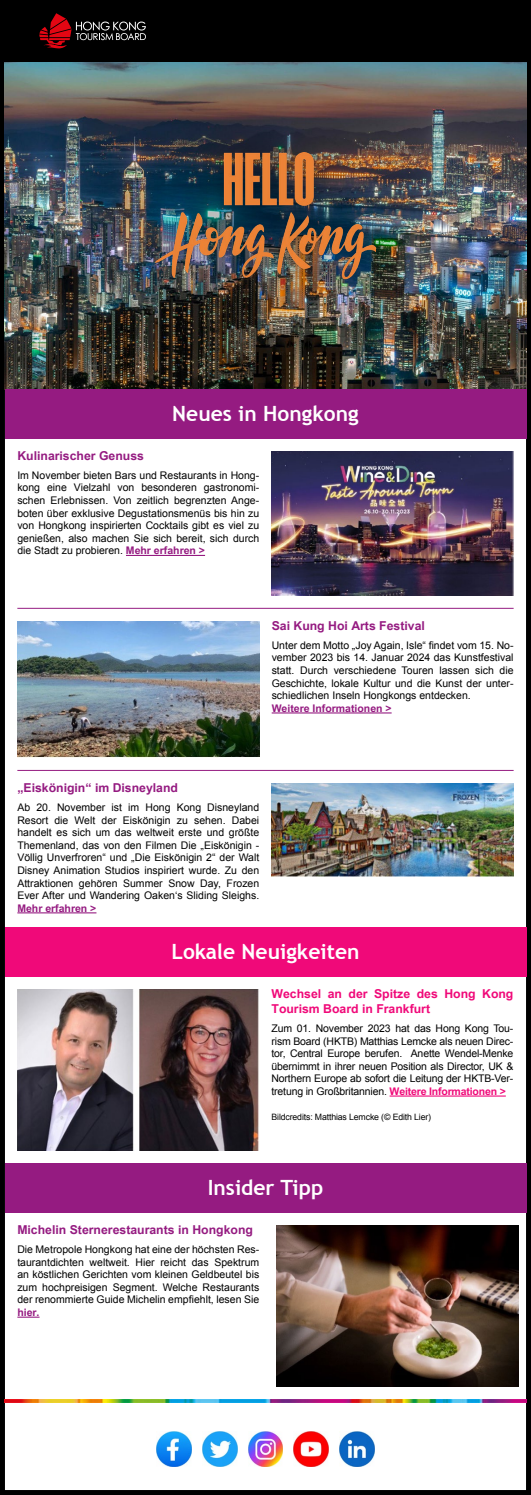
<style>
.page{position:relative;width:531px;height:1495px;background:#fff}
.page>*{position:absolute;margin:0;border:0;box-sizing:border-box;transform-origin:0 0}
.t1{font:700 21px "Trebuchet MS";color:#fff}
.t2{font:700 12.25px "Arial";color:#951b81}
.t3{font:700 12.25px/14.7px "Arial";color:#f00979}
.t4{font:10.5px/12.6px "Arial";color:#000;text-align:justify}
.t5{font:700 10.5px "Arial";color:#951b81}
.t6{font:8.75px "Arial";letter-spacing:-.015em;color:#000}
.s1{font-weight:700;color:#951b81}
.s2{font-weight:700;color:#f00979}
</style>
<div class="page">
<div style="left:0;top:0;width:531px;height:1494px;border:5px solid #000"></div>
<div style="left:0;top:0;width:531px;height:62px;background:#000"></div>
<svg style="left:39px;top:13px;width:107px;height:35px"></svg>
<img style="left:5px;top:62px;width:521px;height:327px">
<div style="left:5px;top:389px;width:521px;height:49px;background:#951b81"></div>
<img style="left:272px;top:451px;width:241px;height:145px">
<hr style="left:126px;top:555px;width:79px;height:1px;background:#951b81">
<hr style="left:17px;top:608px;width:496px;height:1px;background:#951b81">
<img style="left:17px;top:621px;width:242px;height:136px">
<hr style="left:272px;top:712px;width:119px;height:1px;background:#951b81">
<hr style="left:17px;top:770px;width:496px;height:1px;background:#951b81">
<img style="left:272px;top:783px;width:241px;height:93px">
<hr style="left:17px;top:912px;width:79px;height:1px;background:#951b81">
<div style="left:5px;top:927px;width:521px;height:50px;background:#f00979"></div>
<img style="left:17px;top:989px;width:242px;height:161px">
<hr style="left:389px;top:1095px;width:117px;height:1px;background:#f00979">
<div style="left:5px;top:1163px;width:521px;height:49px;background:#951b81"></div>
<svg style="left:17px;top:1316px;width:23px;height:1px"></svg>
<img style="left:277px;top:1225px;width:241px;height:161px">
<img style="left:5px;top:1399px;width:521px;height:3px">
<img style="left:157px;top:1431px;width:34px;height:35px">
<img style="left:202px;top:1431px;width:35px;height:35px">
<img style="left:248px;top:1431px;width:35px;height:35px">
<img style="left:294px;top:1431px;width:34px;height:35px">
<img style="left:339px;top:1431px;width:35px;height:35px">
<div style="left:119px;top:108px;width:296px;height:211px;background:#000;opacity:.75"></div>
<img style="left:156px;top:153px;width:219px;height:126px">
<h1 class="t1" style="left:172px;top:400px;width:188px">Neues in Hongkong</h1>
<p class="t2" style="left:17px;top:448px;width:128px">Kulinarischer Genuss</p>
<p class="t4" style="left:17px;top:469px;width:243px">Im November bieten Bars und Restaurants in Hong&shy;kong eine Vielzahl von besonderen gastronomi&shy;schen Erlebnissen. Von zeitlich begrenzten Ange&shy;boten über exklusive Degustationsmenüs bis hin zu von Hongkong inspirierten Cocktails gibt es viel zu genießen, also machen Sie sich bereit, sich durch die Stadt zu probieren. <span class="s1">Mehr erfahren &gt;</span></p>
<p class="t2" style="left:272px;top:618px;width:155px">Sai Kung Hoi Arts Festival</p>
<p class="t4" style="left:272px;top:639px;width:243px">Unter dem Motto „Joy Again, Isle“ findet vom 15. No&shy;vember 2023 bis 14. Januar 2024 das Kunstfestival statt. Durch verschiedene Touren lassen sich die Geschichte, lokale Kultur und die Kunst der unter&shy;schiedlichen Inseln Hongkongs entdecken.</p>
<p class="t5" style="left:272px;top:702px;width:121px">Weitere Informationen &gt;</p>
<p class="t2" style="left:17px;top:781px;width:162px">„Eiskönigin“ im Disneyland</p>
<p class="t4" style="left:17px;top:801px;width:243px">Ab 20. November ist im Hong Kong Disneyland Resort die Welt der Eiskönigin zu sehen. Dabei handelt es sich um das weltweit erste und größte Themenland, das von den Filmen Die „Eiskönigin - Völlig Unverfroren“ und „Die Eiskönigin 2“ der Walt Disney Animation Studios inspiriert wurde. Zu den Attraktionen gehören Summer Snow Day, Frozen Ever After und Wandering Oaken‘s Sliding Sleighs.</p>
<p class="t5" style="left:17px;top:902px;width:81px">Mehr erfahren &gt;</p>
<h1 class="t1" style="left:171px;top:938px;width:190px">Lokale Neuigkeiten</h1>
<p class="t3" style="left:271px;top:986px;width:243px">Wechsel an der Spitze des Hong Kong<br>Tourism Board in Frankfurt</p>
<p class="t4" style="left:271px;top:1022px;width:243px">Zum 01. November 2023 hat das Hong Kong Tou&shy;rism Board (HKTB) Matthias Lemcke als neuen Direc&shy;tor, Central Europe berufen. Anette Wendel-Menke übernimmt in ihrer neuen Position als Director, UK &amp; Northern Europe ab sofort die Leitung der HKTB-Ver&shy;tretung in Großbritannien. <span class="s2">Weitere Informationen &gt;</span></p>
<p class="t6" style="left:271px;top:1112px;width:161px">Bildcredits: Matthias Lemcke (© Edith Lier)</p>
<h1 class="t1" style="left:208px;top:1174px;width:117px">Insider Tipp</h1>
<p class="t2" style="left:17px;top:1222px;width:237px">Michelin Sternerestaurants in Hongkong</p>
<p class="t4" style="left:17px;top:1243px;width:243px">Die Metropole Hongkong hat eine der höchsten Res&shy;taurantdichten weltweit. Hier reicht das Spektrum an köstlichen Gerichten vom kleinen Geldbeutel bis zum hochpreisigen Segment. Welche Restaurants der renommierte Guide Michelin empfiehlt, lesen Sie</p>
<p class="t5" style="left:17px;top:1306px;width:24px">hier.</p>
</div>
